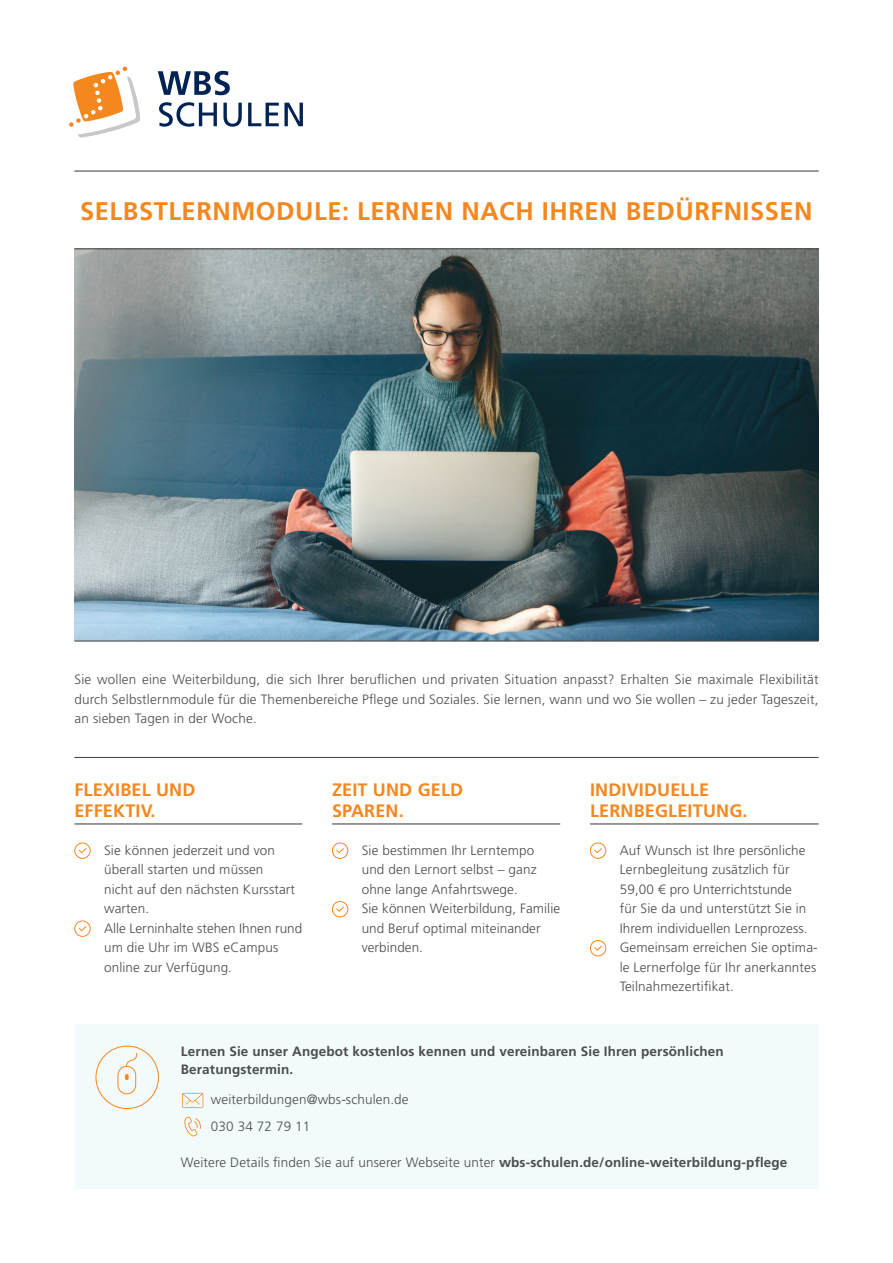
<style>
.page{position:relative;width:893px;height:1263px;background:#fff}
.page>*{position:absolute;margin:0;border:0;box-sizing:border-box;transform-origin:0 0}
.t1{font:700 25.5px "Frutiger LT Std";letter-spacing:.02em;color:#f5871f}
.t2{font:700 18px/21px "Frutiger LT Std";letter-spacing:.01em;color:#f5871f}
.t3{font:300 13.5px/19.5px "Frutiger LT Std";letter-spacing:.01em;color:#4b4c4d}
.t4{font:700 13.5px/18px "Frutiger LT Std";letter-spacing:.01em;color:#4b4c4d}
.s1{font-weight:700}
</style>
<div class="page">
<img style="left:369px;top:249px;width:450px;height:391px">
<svg style="left:74px;top:249px;width:295px;height:391px"></svg>
<svg style="left:69px;top:67px;width:71px;height:71px"></svg>
<svg style="left:248px;top:103px;width:55px;height:23px"></svg>
<svg style="left:223px;top:103px;width:19px;height:24px"></svg>
<svg style="left:159px;top:102px;width:58px;height:25px"></svg>
<svg style="left:158px;top:71px;width:72px;height:24px"></svg>
<div style="left:75px;top:1024px;width:744px;height:164px;background:#f2fafb"></div>
<svg style="left:95px;top:1045px;width:64px;height:64px"></svg>
<hr style="left:74px;top:248px;width:745px;height:1px;background:#4b4c4d">
<hr style="left:74px;top:170px;width:745px;height:2px;background:#4b4c4d">
<hr style="left:74px;top:823px;width:228px;height:1px;background:#4b4c4d">
<div style="left:74px;top:843px;width:17px;height:16px;border:1px solid #f5871f;border-radius:50%"></div>
<svg style="left:78px;top:848px;width:9px;height:6px"></svg>
<div style="left:74px;top:921px;width:17px;height:16px;border:1px solid #f5871f;border-radius:50%"></div>
<svg style="left:78px;top:926px;width:9px;height:6px"></svg>
<hr style="left:332px;top:823px;width:228px;height:1px;background:#4b4c4d">
<div style="left:332px;top:843px;width:16px;height:16px;border:1px solid #f5871f;border-radius:50%"></div>
<svg style="left:336px;top:848px;width:8px;height:6px"></svg>
<div style="left:332px;top:901px;width:16px;height:16px;border:1px solid #f5871f;border-radius:50%"></div>
<svg style="left:336px;top:906px;width:8px;height:6px"></svg>
<hr style="left:590px;top:823px;width:229px;height:1px;background:#4b4c4d">
<div style="left:590px;top:843px;width:16px;height:16px;border:1px solid #f5871f;border-radius:50%"></div>
<svg style="left:594px;top:848px;width:8px;height:6px"></svg>
<div style="left:590px;top:940px;width:16px;height:16px;border:1px solid #f5871f;border-radius:50%"></div>
<svg style="left:594px;top:945px;width:8px;height:6px"></svg>
<hr style="left:74px;top:757px;width:745px;height:1px;background:#4b4c4d">
<hr style="left:74px;top:640px;width:745px;height:2px;background:#4b4c4d">
<svg style="left:184px;top:1117px;width:17px;height:19px"></svg>
<svg style="left:182px;top:1093px;width:21px;height:15px"></svg>
<h1 class="t1" style="left:80px;top:196px;width:734px">SELBSTLERNMODULE: LERNEN NACH IHREN BEDÜRFNISSEN</h1>
<p class="t3" style="left:74px;top:670px;width:746px;text-align:justify">Sie wollen eine Weiterbildung, die sich Ihrer beruflichen und privaten Situation anpasst? Erhalten Sie maximale Flexibilität durch Selbstlernmodule für die Themenbereiche Pflege und Soziales. Sie lernen, wann und wo Sie wollen – zu jeder Tageszeit, an sieben Tagen in der Woche.</p>
<h2 class="t2" style="left:74px;top:779px;width:122px">FLEXIBEL UND<br>EFFEKTIV.</h2>
<p class="t3" style="left:104px;top:840px;width:200px">Sie können jederzeit und von überall starten und müssen<br>nicht auf den nächsten Kursstart warten.<br>Alle Lerninhalte stehen Ihnen rund um die Uhr im WBS eCampus online zur Verfügung.</p>
<h2 class="t2" style="left:332px;top:779px;width:133px">ZEIT UND GELD<br>SPAREN.</h2>
<p class="t3" style="left:362px;top:840px;width:200px">Sie bestimmen Ihr Lerntempo und den Lernort selbst – ganz ohne lange Anfahrtswege.<br>Sie können Weiterbildung, Familie und Beruf optimal miteinander verbinden.</p>
<h2 class="t2" style="left:590px;top:779px;width:159px">INDIVIDUELLE<br>LERNBEGLEITUNG.</h2>
<p class="t3" style="left:620px;top:840px;width:200px">Auf Wunsch ist Ihre persönliche<br>Lernbegleitung zusätzlich für<br>59,00 € pro Unterrichtstunde<br>für Sie da und unterstützt Sie in<br>Ihrem individuellen Lernprozess.<br>Gemeinsam erreichen Sie optima&shy;le Lernerfolge für Ihr anerkanntes<br>Teilnahmezertifikat.</p>
<p class="t4" style="left:181px;top:1042px;width:544px">Lernen Sie unser Angebot kostenlos kennen und vereinbaren Sie Ihren persönlichen<br>Beratungstermin.</p>
<p class="t3" style="left:211px;top:1086px;width:199px;line-height:27px">weiterbildungen@wbs-schulen.de<br>030 34 72 79 11</p>
<p class="t3" style="left:181px;top:1153px;width:608px">Weitere Details finden Sie auf unserer Webseite unter <span class="s1">wbs-schulen.de/online-weiterbildung-pflege</span></p>
</div>
